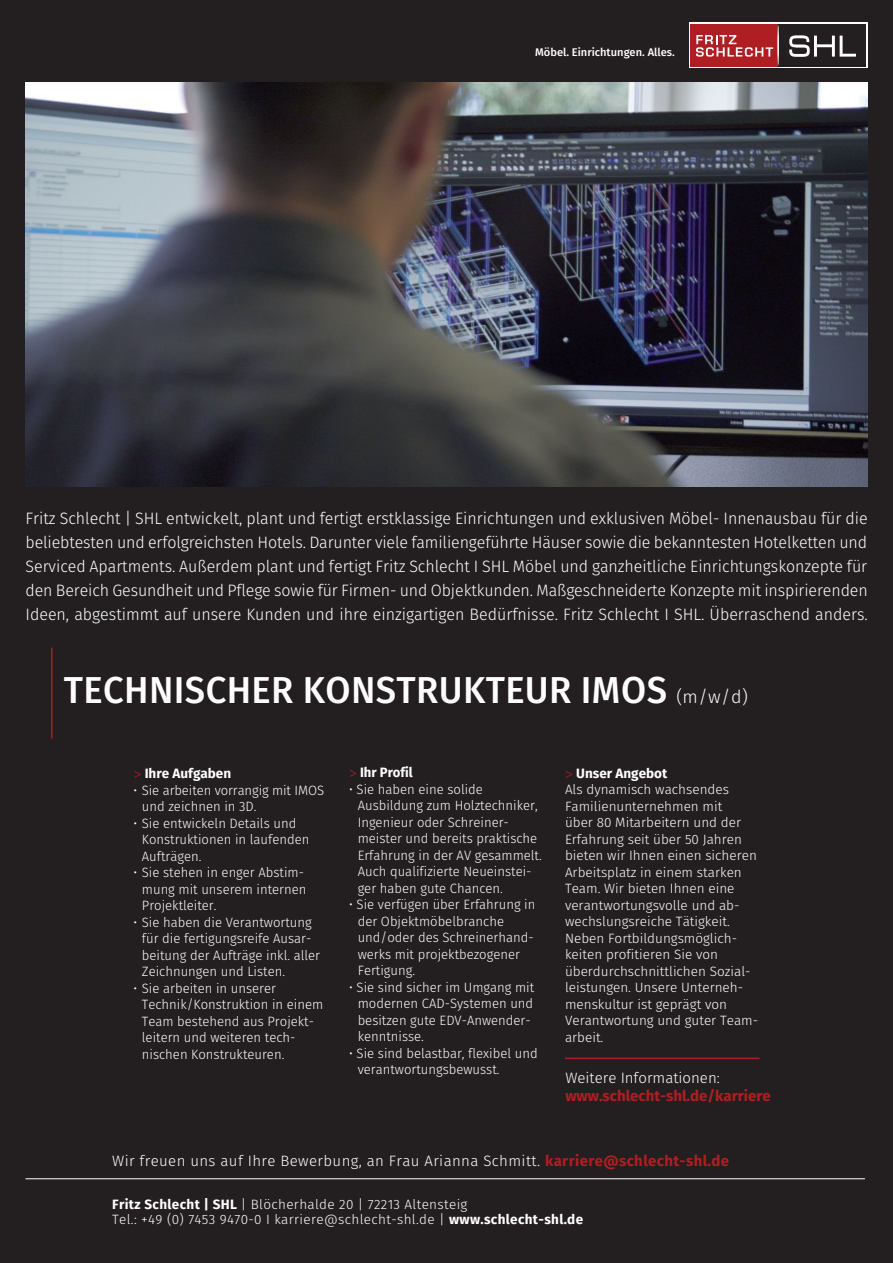
<style>
.page{position:relative;width:893px;height:1263px;background:#231f20}
.page>*{position:absolute;margin:0;border:0;box-sizing:border-box;transform-origin:0 0}
.t1{font:500 37.5px "Fira Sans";letter-spacing:.01em;color:#fff}
.t2{font:300 16.5px/24px "Fira Sans";color:#fff;text-align:justify}
.t3{font:300 15px "Fira Sans";letter-spacing:.025em;color:#fff}
.t4{font:700 15px "Fira Sans";color:#af1e22}
.t5{font:300 15px "Fira Sans";color:#fff}
.t6{font:300 13.5px/16.5px "Fira Sans";color:#fff}
.t7{font:300 13.5px/15px "Fira Sans";letter-spacing:.025em;color:#fff}
.t8{font:700 13.5px "Fira Sans";color:#fff}
.t9{font:500 11.1px "Fira Sans";color:#fff}
.s1{font-weight:300;font-size:18px}
.s2{font-family:"Myriad Pro";font-weight:400;color:#af1e22}
.s3{font-weight:700}
.s4{font-weight:700;color:#af1e22}
</style>
<div class="page">
<img style="left:26px;top:83px;width:841px;height:404px">
<div style="left:689px;top:22px;width:178px;height:46px;background:#fff"></div>
<div style="left:690px;top:24px;width:88px;height:43px;background:#af1e22"></div>
<div style="left:778px;top:24px;width:88px;height:43px;background:#231f20"></div>
<hr style="left:777px;top:25px;width:2px;height:40px;background:#fff;border-radius:50%">
<svg style="left:696px;top:35px;width:77px;height:22px"></svg>
<svg style="left:789px;top:35px;width:67px;height:22px"></svg>
<hr style="left:51px;top:648px;width:2px;height:90px;background:#af1e22">
<hr style="left:565px;top:1058px;width:195px;height:1px;background:#af1e22">
<hr style="left:26px;top:1178px;width:839px;height:1px;background:#fff">
<p class="t9" style="left:535px;top:43px;width:141px">Möbel. Einrichtungen. Alles.</p>
<p class="t2" style="left:26px;top:506px;width:844px">Fritz Schlecht | SHL entwickelt, plant und fertigt erstklassige Einrichtungen und exklusiven Möbel- Innenausbau für die beliebtesten und erfolgreichsten Hotels. Darunter viele familiengeführte Häuser sowie die bekanntesten Hotelketten und Serviced Apartments. Außerdem plant und fertigt Fritz Schlecht I SHL Möbel und ganzheitliche Einrichtungskonzepte für den Bereich Gesundheit und Pflege sowie für Firmen- und Objektkunden. Maßgeschneiderte Konzepte mit inspirierenden Ideen, abgestimmt auf unsere Kunden und ihre einzigartigen Bedürfnisse. Fritz Schlecht I SHL. Überraschend anders.</p>
<h1 class="t1" style="left:64px;top:660px;width:685px">TECHNISCHER KONSTRUKTEUR IMOS <span class="s1">(m/w/d)</span></h1>
<p class="t8" style="left:133px;top:762px;width:99px"><span class="s2">&gt;</span> Ihre Aufgaben</p>
<p class="t6" style="left:142px;top:781px;width:184px;text-indent:-8px">• Sie arbeiten vorrangig mit IMOS und zeichnen in 3D.</p>
<p class="t6" style="left:142px;top:814px;width:169px;text-indent:-8px">• Sie entwickeln Details und<br>Konstruktionen in laufenden<br>Aufträgen.</p>
<p class="t6" style="left:142px;top:864px;width:166px;text-indent:-8px">• Sie stehen in enger Abstim&shy;mung mit unserem internen<br>Projektleiter.</p>
<p class="t6" style="left:142px;top:913px;width:180px;text-indent:-8px">• Sie haben die Verantwortung für die fertigungsreife Ausar&shy;beitung der Aufträge inkl. aller<br>Zeichnungen und Listen.</p>
<p class="t6" style="left:142px;top:979px;width:183px;text-indent:-8px">• Sie arbeiten in unserer<br>Technik/Konstruktion in einem<br>Team bestehend aus Projekt&shy;leitern und weiteren tech&shy;nischen Konstrukteuren.</p>
<p class="t8" style="left:349px;top:761px;width:65px"><span class="s2">&gt;</span> Ihr Profil</p>
<p class="t6" style="left:358px;top:781px;width:186px;text-indent:-8px">• Sie haben eine solide<br>Ausbildung zum Holztechniker,<br>Ingenieur oder Schreiner&shy;meister und bereits praktische<br>Erfahrung in der AV gesammelt.<br>Auch qualifizierte Neueinstei&shy;ger haben gute Chancen.</p>
<p class="t6" style="left:358px;top:896px;width:179px;text-indent:-8px">• Sie verfügen über Erfahrung in der Objektmöbelbranche und/oder des Schreinerhand&shy;werks mit projektbezogener<br>Fertigung.</p>
<p class="t6" style="left:358px;top:979px;width:178px;text-indent:-8px">• Sie sind sicher im Umgang mit modernen CAD-Systemen und besitzen gute EDV-Anwender&shy;kenntnisse.</p>
<p class="t6" style="left:358px;top:1045px;width:182px;text-indent:-8px">• Sie sind belastbar, flexibel und verantwortungsbewusst.</p>
<p class="t6" style="left:565px;top:765px;width:195px"><span class="s2">&gt;</span> <span class="s3">Unser Angebot<br></span>Als dynamisch wachsendes<br>Familienunternehmen mit<br>über 80 Mitarbeitern und der<br>Erfahrung seit über 50 Jahren bieten wir Ihnen einen sicheren<br>Arbeitsplatz in einem starken<br>Team. Wir bieten Ihnen eine verantwortungsvolle und ab&shy;wechslungsreiche Tätigkeit.<br>Neben Fortbildungsmöglich&shy;keiten profitieren Sie von überdurchschnittlichen Sozial&shy;leistungen. Unsere Unterneh&shy;menskultur ist geprägt von<br>Verantwortung und guter Team&shy;arbeit.</p>
<p class="t5" style="left:565px;top:1067px;width:156px">Weitere Informationen:</p>
<p class="t4" style="left:565px;top:1083px;width:207px">www.schlecht-shl.de/karriere</p>
<p class="t3" style="left:112px;top:1150px;width:619px">Wir freuen uns auf Ihre Bewerbung, an Frau Arianna Schmitt. <span class="s4">karriere@schlecht-shl.de</span></p>
<p class="t7" style="left:112px;top:1197px;width:472px"><span class="s3">Fritz Schlecht | SHL</span> | Blöcherhalde 20 | 72213 Altensteig<br>Tel.: +49 (0) 7453 9470-0 I karriere@schlecht-shl.de | <span class="s3">www.schlecht-shl.de</span></p>
</div>
